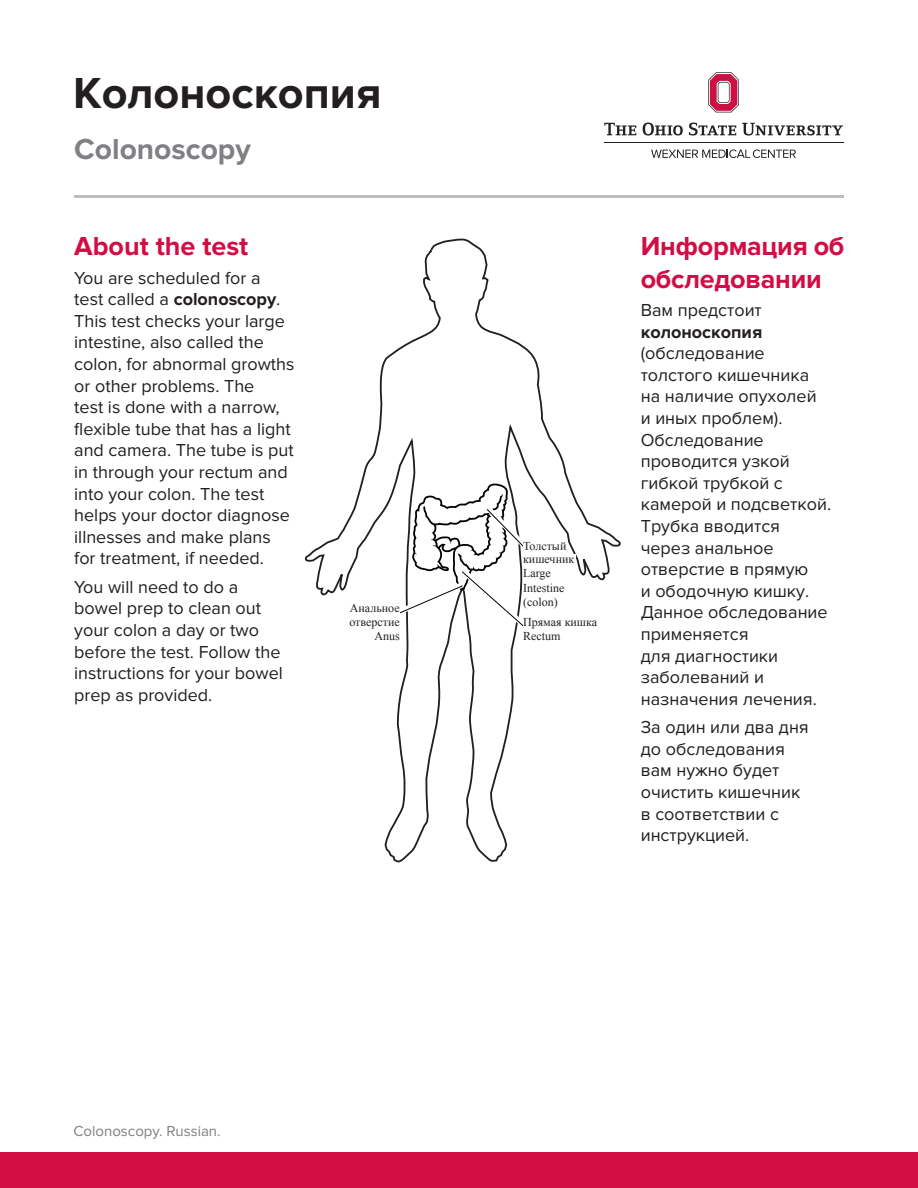
<style>
.page{position:relative;width:918px;height:1188px;background:#fff}
.page>*{position:absolute;margin:0;border:0;box-sizing:border-box;transform-origin:0 0}
.t1{font:700 45px "Proxima Nova";color:#231f20}
.t2{font:700 30px "Proxima Nova";color:#7e8083}
.t3{font:700 27px/32.4px "Proxima Nova";letter-spacing:-.01em;color:#d20d44}
.t4{font:18px/21.6px "Proxima Nova";color:#231f20}
.t5{font:700 18px "Proxima Nova";color:#231f20}
.t6{font:15px "Proxima Nova";color:#7e8083}
.t7{font:13.5px/16.2px "Times New Roman";color:#231f20}
.t8{font:12px/14.4px "Times New Roman";color:#231f20}
.s1{font-weight:700}
</style>
<div class="page">
<div style="left:0;top:1152px;width:918px;height:36px;background:#d20d44"></div>
<svg style="left:651px;top:149px;width:145px;height:9px"></svg>
<svg style="left:604px;top:123px;width:32px;height:12px"></svg>
<svg style="left:643px;top:123px;width:40px;height:13px"></svg>
<svg style="left:689px;top:123px;width:47px;height:13px"></svg>
<svg style="left:742px;top:123px;width:101px;height:13px"></svg>
<svg style="left:708px;top:72px;width:31px;height:40px"></svg>
<hr style="left:604px;top:142px;width:239px;height:1px;background:#231f20">
<hr style="left:74px;top:195px;width:770px;height:3px;background:#bcbdc0">
<svg style="left:304px;top:238px;width:317px;height:625px"></svg>
<svg style="left:388px;top:482px;width:145px;height:365px"></svg>
<div style="left:304px;top:603px;width:96px;height:61px;background:#fff"></div>
<div style="left:523px;top:618px;width:96px;height:60px;background:#fff"></div>
<div style="left:523px;top:555px;width:52px;height:60px;background:#fff"></div>
<div style="left:523px;top:542px;width:45px;height:13px;background:#fff"></div>
<h1 class="t1" style="left:73px;top:67px;width:310px">Колоноскопия</h1>
<h2 class="t2" style="left:74px;top:131px;width:178px">Colonoscopy</h2>
<h3 class="t3" style="left:74px;top:231px;width:176px">About the test</h3>
<p class="t4" style="left:74px;top:267px;width:222px">You are scheduled for a<br>test called a <span class="s1">colonoscopy</span>.<br>This test checks your large intestine, also called the colon, for abnormal growths or other problems. The<br>test is done with a narrow, flexible tube that has a light and camera. The tube is put in through your rectum and into your colon. The test helps your doctor diagnose illnesses and make plans for treatment, if needed.</p>
<p class="t4" style="left:74px;top:576px;width:210px">You will need to do a bowel prep to clean out your colon a day or two before the test. Follow the instructions for your bowel prep as provided.</p>
<p class="t8" style="left:349px;top:600px;width:52px;text-align:right">Анальное отверстие<br>Anus</p>
<p class="t7" style="left:364px;top:604px;width:30px">Anus</p>
<p class="t6" style="left:73px;top:1122px;width:149px">Colonoscopy. Russian.</p>
<p class="t8" style="left:523px;top:539px;width:45px">Толстый</p>
<p class="t7" style="left:528px;top:540px;width:48px">Large<br>Intestine (colon)</p>
<p class="t7" style="left:525px;top:617px;width:43px">Rectum</p>
<p class="t8" style="left:523px;top:552px;width:53px">кишечник<br>Large<br>Intestine (colon)</p>
<p class="t8" style="left:523px;top:615px;width:76px">Прямая кишка<br>Rectum</p>
<h3 class="t3" style="left:641px;top:231px;width:205px">Информация об обследовании</h3>
<p class="t4" style="left:641px;top:300px;width:123px">Вам предстоит</p>
<p class="t5" style="left:641px;top:321px;width:123px">колоноскопия</p>
<p class="t4" style="left:641px;top:343px;width:192px">(обследование толстого кишечника на наличие опухолей<br>и иных проблем).<br>Обследование проводится узкой гибкой трубкой с камерой и подсветкой.<br>Трубка вводится через анальное отверстие в прямую<br>и ободочную кишку.<br>Данное обследование применяется<br>для диагностики заболеваний и назначения лечения.</p>
<p class="t4" style="left:641px;top:717px;width:170px">За один или два дня до обследования вам нужно будет очистить кишечник в соответствии с инструкцией.</p>
</div>
